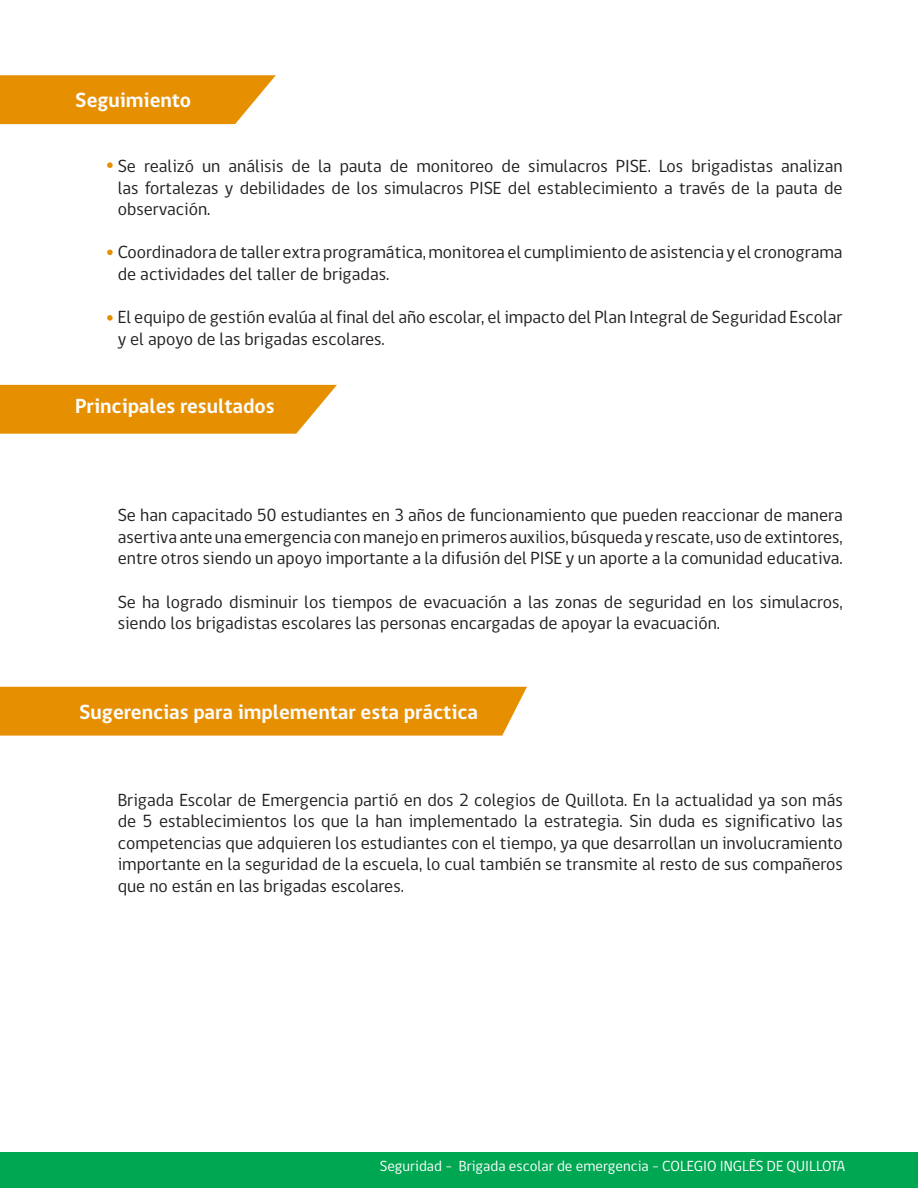
<style>
.page{position:relative;width:918px;height:1188px;background:#fff}
.page>*{position:absolute;margin:0;border:0;box-sizing:border-box;transform-origin:0 0}
.t1{font:700 21px "gob CL";color:#fcfcfc}
.t2{font:18px/21.6px "gob CL";color:#231f20;text-align:justify}
.t3{font:15px "gob CL";color:#fff}
</style>
<div class="page">
<div style="left:0;top:1153px;width:918px;height:35px;background:#00a753"></div>
<div style="left:0;top:687px;width:527px;height:49px;background:#e68f00"></div>
<svg style="left:0;top:75px;width:276px;height:49px;background:#e79713"></svg>
<svg style="left:0;top:385px;width:337px;height:49px;background:#e79610"></svg>
<svg style="left:107px;top:162px;width:6px;height:6px"></svg>
<svg style="left:107px;top:250px;width:6px;height:5px"></svg>
<svg style="left:107px;top:315px;width:6px;height:6px"></svg>
<p class="t1" style="left:75px;top:86px;width:117px">Seguimiento</p>
<p class="t2" style="left:118px;top:156px;width:727px">Se realizó un análisis de la pauta de monitoreo de simulacros PISE. Los brigadistas analizan las fortalezas y debilidades de los simulacros PISE del establecimiento a través de la pauta de observación.</p>
<p class="t2" style="left:118px;top:242px;width:726px">Coordinadora de taller extra programática, monitorea el cumplimiento de asistencia y el cronograma de actividades del taller de brigadas.</p>
<p class="t2" style="left:118px;top:307px;width:726px">El equipo de gestión evalúa al final del año escolar, el impacto del Plan Integral de Seguridad Escolar y el apoyo de las brigadas escolares.</p>
<p class="t1" style="left:75px;top:392px;width:201px">Principales resultados</p>
<p class="t2" style="left:118px;top:505px;width:727px">Se han capacitado 50 estudiantes en 3 años de funcionamiento que pueden reaccionar de manera asertiva ante una emergencia con manejo en primeros auxilios, búsqueda y rescate, uso de extintores, entre otros siendo un apoyo importante a la difusión del PISE y un aporte a la comunidad educativa.</p>
<p class="t2" style="left:118px;top:591px;width:726px">Se ha logrado disminuir los tiempos de evacuación a las zonas de seguridad en los simulacros, siendo los brigadistas escolares las personas encargadas de apoyar la evacuación.</p>
<p class="t1" style="left:79px;top:698px;width:400px">Sugerencias para implementar esta práctica</p>
<p class="t2" style="left:118px;top:789px;width:727px">Brigada Escolar de Emergencia partió en dos 2 colegios de Quillota. En la actualidad ya son más de 5 establecimientos los que la han implementado la estrategia. Sin duda es significativo las competencias que adquieren los estudiantes con el tiempo, ya que desarrollan un involucramiento importante en la seguridad de la escuela, lo cual también se transmite al resto de sus compañeros que no están en las brigadas escolares.</p>
<p class="t3" style="left:380px;top:1156px;width:467px">Seguridad - Brigada escolar de emergencia - COLEGIO INGLÉS DE QUILLOTA</p>
</div>
